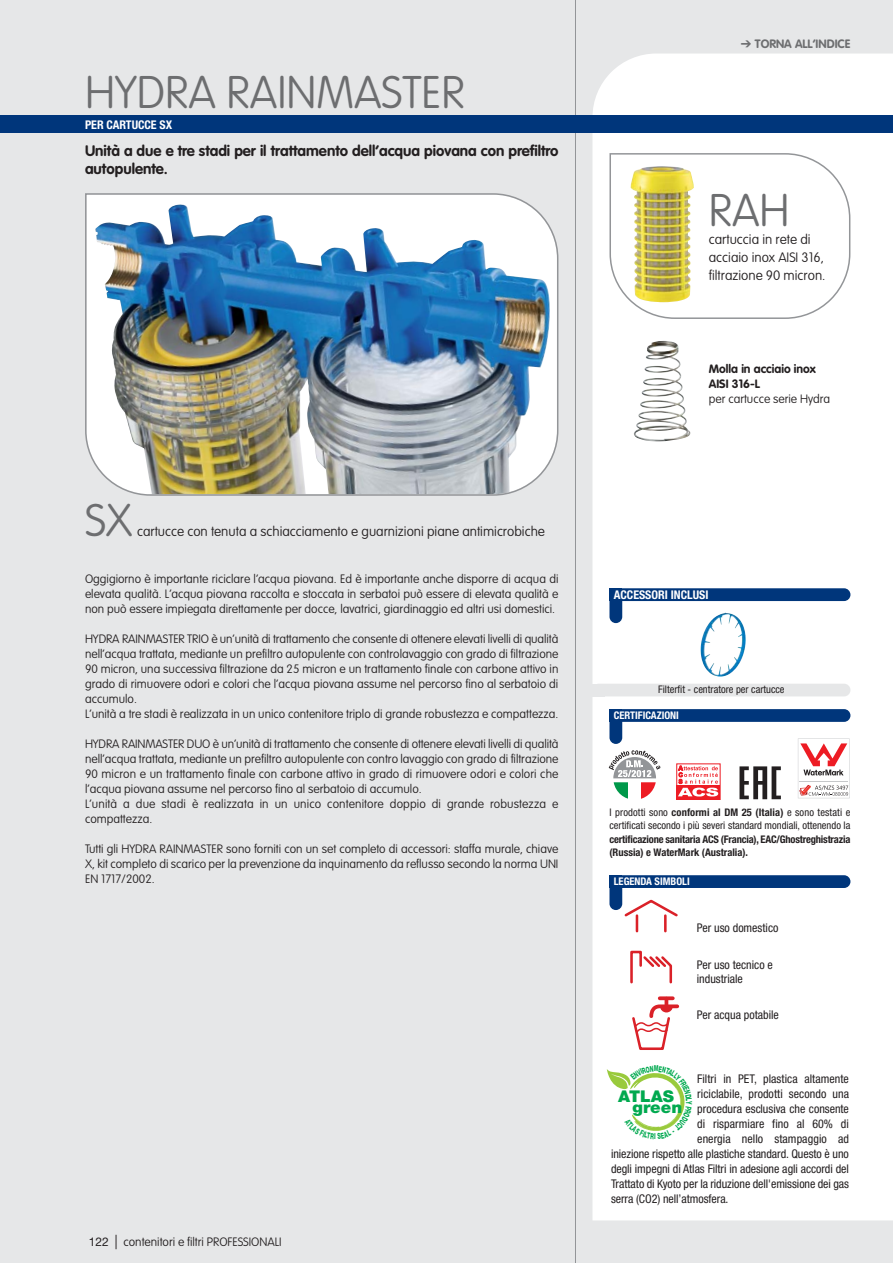
<style>
.page{position:relative;width:893px;height:1263px;background:#e6e7e8}
.page>*{position:absolute;margin:0;border:0;box-sizing:border-box;transform-origin:0 0}
.t1{font:100 45px "VAG Rounded";color:#6d6e70}
.t2{font:900 16.2px "Helvetica Neue";color:#00a94f}
.t3{font:700 15px/18px "VAG Rounded";color:#231f20}
.t4{font:100 13.5px/18px "VAG Rounded";color:#231f20}
.t5{font:100 12px/15px "VAG Rounded";color:#231f20;text-align:justify}
.t6{font:condensed 12px/13.5px "Helvetica Neue";color:#231f20}
.t7{font:700 condensed 12px "Helvetica Neue";color:#fff}
.t8{font:700 12px/15px "VAG Rounded";color:#231f20}
.t9{font:700 12px "VAG Rounded";color:#6d6e70}
.t10{font:condensed 10.5px/13.5px "Helvetica Neue";color:#231f20}
.t11{font:700 condensed 10.5px/13.5px "Helvetica Neue";letter-spacing:-.02em;color:#231f20}
.t12{font:700 condensed 10.5px "Helvetica Neue";color:#fff}
.s1{font-family:"Helvetica Neue";font-weight:400}
.s2{font-family:"Avant Garde";font-weight:400;font-size:14.4px}
.s3{font-weight:700}
</style>
<div class="page">
<div style="left:592px;top:54px;width:301px;height:1166px;background:#fff"></div>
<hr style="left:575px;top:0;width:1px;height:1263px;background:#939598">
<div style="left:0;top:116px;width:893px;height:17px;background:#00367b"></div>
<img style="left:85px;top:193px;width:473px;height:303px">
<svg style="left:622px;top:898px;width:58px;height:33px;background:#fae3e4"></svg>
<svg style="left:629px;top:949px;width:43px;height:36px;background:#f7d1d2"></svg>
<div style="left:609px;top:875px;width:13px;height:13px;background:#00367b"></div>
<div style="left:609px;top:875px;width:241px;height:13px;background:#00367b;border-radius:6px"></div>
<div style="left:609px;top:875px;width:13px;height:35px;background:#00367b;border-radius:6px"></div>
<svg style="left:660px;top:996px;width:13px;height:2px"></svg>
<svg style="left:630px;top:998px;width:51px;height:53px;background:#f7d3d4"></svg>
<div style="left:609px;top:153px;width:241px;height:166px;background:#fff"></div>
<img style="left:630px;top:166px;width:64px;height:136px">
<img style="left:634px;top:341px;width:56px;height:100px">
<div style="left:609px;top:588px;width:13px;height:13px;background:#00367b"></div>
<div style="left:609px;top:588px;width:241px;height:13px;background:#00367b;border-radius:6px"></div>
<div style="left:609px;top:588px;width:13px;height:35px;background:#00367b;border-radius:6px"></div>
<div style="left:592px;top:684px;width:258px;height:12px;background:#e6e7e8;border-radius:6px"></div>
<div style="left:592px;top:684px;width:13px;height:12px;background:#e6e7e8"></div>
<img style="left:701px;top:613px;width:45px;height:63px">
<div style="left:609px;top:709px;width:13px;height:13px;background:#00367b"></div>
<div style="left:609px;top:709px;width:241px;height:13px;background:#00367b;border-radius:6px"></div>
<div style="left:609px;top:709px;width:13px;height:35px;background:#00367b;border-radius:6px"></div>
<div style="left:676px;top:764px;width:44px;height:36px;border:1px solid #ed1c24"></div>
<svg style="left:676px;top:785px;width:44px;height:14px"></svg>
<svg style="left:678px;top:766px;width:40px;height:30px"></svg>
<svg style="left:739px;top:766px;width:42px;height:33px"></svg>
<div style="left:797px;top:737px;width:53px;height:62px;background:#f6f6f7"></div>
<svg style="left:798px;top:738px;width:52px;height:60px"></svg>
<svg style="left:609px;top:750px;width:51px;height:50px;background:#d4d4d5"></svg>
<svg style="left:614px;top:782px;width:14px;height:18px"></svg>
<svg style="left:641px;top:782px;width:15px;height:18px"></svg>
<svg style="left:607px;top:1065px;width:85px;height:74px;background:#f2f8e6"></svg>
<h1 class="t1" style="left:85px;top:73px;width:381px">HYDRA RAINMASTER</h1>
<p class="t7" style="left:85px;top:121px;width:89px">PER CARTUCCE SX</p>
<p class="t3" style="left:85px;top:143px;width:475px">Unità a due e tre stadi per il trattamento dell’acqua piovana con prefiltro autopulente.</p>
<h1 class="t1" style="left:85px;top:501px;width:49px">SX</h1>
<p class="t4" style="left:137px;top:523px;width:409px">cartucce con tenuta a schiacciamento e guarnizioni piane antimicrobiche</p>
<p class="t5" style="left:85px;top:572px;width:475px">Oggigiorno è importante riciclare l’acqua piovana. Ed è importante anche disporre di acqua di elevata qualità. L’acqua piovana raccolta e stoccata in serbatoi può essere di elevata qualità e non può essere impiegata direttamente per docce, lavatrici, giardinaggio ed altri usi domestici.</p>
<p class="t5" style="left:85px;top:632px;width:475px;text-align:left">HYDRA RAINMASTER TRIO è un’unità di trattamento che consente di ottenere elevati livelli di qualità nell’acqua trattata, mediante un prefiltro autopulente con controlavaggio con grado di filtrazione 90 micron, una successiva filtrazione da 25 micron e un trattamento finale con carbone attivo in grado di rimuovere odori e colori che l’acqua piovana assume nel percorso fino al serbatoio di accumulo.<br>L’unità a tre stadi è realizzata in un unico contenitore triplo di grande robustezza e compattezza.</p>
<p class="t5" style="left:85px;top:737px;width:475px;text-align:left">HYDRA RAINMASTER DUO è un’unità di trattamento che consente di ottenere elevati livelli di qualità nell’acqua trattata, mediante un prefiltro autopulente con contro lavaggio con grado di filtrazione 90 micron e un trattamento finale con carbone attivo in grado di rimuovere odori e colori che l’acqua piovana assume nel percorso fino al serbatoio di accumulo.<br>L’unità a due stadi è realizzata in un unico contenitore doppio di grande robustezza e compattezza.</p>
<p class="t5" style="left:85px;top:842px;width:475px">Tutti gli HYDRA RAINMASTER sono forniti con un set completo di accessori: staffa murale, chiave X, kit completo di scarico per la prevenzione da inquinamento da reflusso secondo la norma UNI EN 1717/2002.</p>
<p class="t5" style="left:89px;top:1235px;width:194px"><span class="s1">122</span> <span class="s2">|</span> contenitori e filtri PROFESSIONALI</p>
<p class="t9" style="left:741px;top:39px;width:111px">➔ TORNA ALL’INDICE</p>
<h1 class="t1" style="left:709px;top:191px;width:82px">RAH</h1>
<p class="t4" style="left:709px;top:231px;width:118px">cartuccia in rete di acciaio inox AISI 316, filtrazione 90 micron.</p>
<p class="t8" style="left:709px;top:362px;width:109px">Molla in acciaio inox<br>AISI 316-L</p>
<p class="t5" style="left:709px;top:392px;width:123px">per cartucce serie Hydra</p>
<p class="t7" style="left:614px;top:591px;width:96px">ACCESSORI INCLUSI</p>
<p class="t10" style="left:658px;top:683px;width:128px">Filterfit - centratore per cartucce</p>
<p class="t12" style="left:614px;top:712px;width:67px">CERTIFICAZIONI</p>
<p class="t10" style="left:609px;top:806px;width:242px">I prodotti sono <span class="s3">conformi al DM 25 (Italia)</span> e sono testati e certificati secondo i più severi standard mondiali, ottenendo la</p>
<p class="t11" style="left:609px;top:833px;width:242px">certificazione sanitaria ACS (Francia), EAC/Ghostreghistrazia (Russia) e WaterMark (Australia).</p>
<p class="t12" style="left:614px;top:878px;width:77px">LEGENDA SIMBOLI</p>
<p class="t6" style="left:697px;top:922px;width:83px">Per uso domestico</p>
<p class="t6" style="left:697px;top:959px;width:78px">Per uso tecnico e industriale</p>
<p class="t6" style="left:697px;top:1009px;width:84px">Per acqua potabile</p>
<p class="t6" style="left:697px;top:1073px;width:153px">Filtri in PET, plastica altamente</p>
<p class="t6" style="left:697px;top:1088px;width:153px">riciclabile, prodotti secondo una</p>
<p class="t6" style="left:697px;top:1103px;width:153px">procedura esclusiva che consente</p>
<p class="t6" style="left:697px;top:1118px;width:153px">di risparmiare fino al 60% di</p>
<p class="t6" style="left:697px;top:1133px;width:153px">energia nello stampaggio ad</p>
<p class="t6" style="left:611px;top:1148px;width:239px">iniezione rispetto alle plastiche standard. Questo è uno</p>
<p class="t6" style="left:611px;top:1163px;width:239px">degli impegni di Atlas Filtri in adesione agli accordi del</p>
<p class="t6" style="left:611px;top:1178px;width:239px">Trattato di Kyoto per la riduzione dell'emissione dei gas</p>
<p class="t6" style="left:611px;top:1193px;width:119px">serra (CO2) nell’atmosfera.</p>
<h2 class="t2" style="left:618px;top:1090px;width:57px">ATLAS</h2>
<h2 class="t2" style="left:633px;top:1101px;width:51px">green</h2>
</div>
